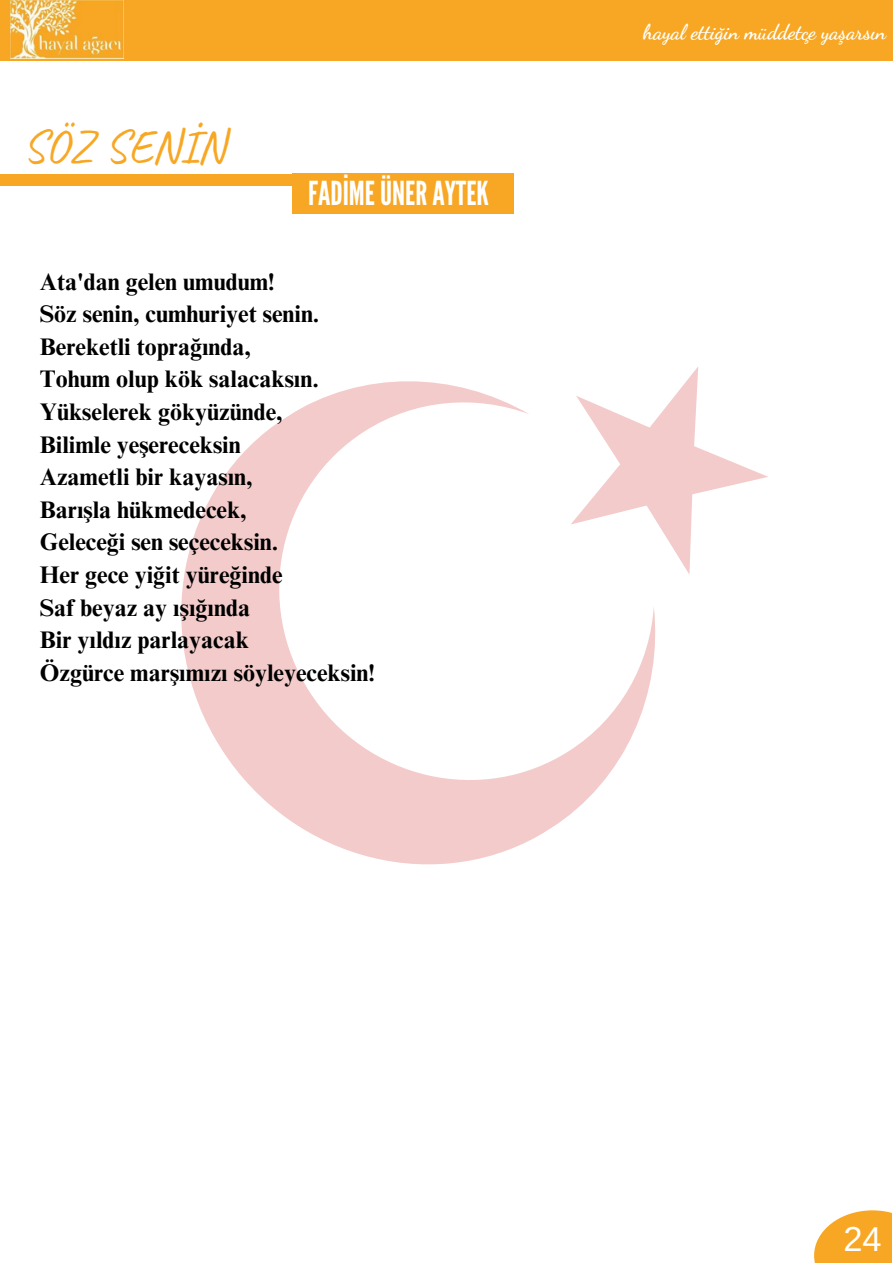
<style>
.page{position:relative;width:893px;height:1264px;background:#fff}
.page>*{position:absolute;margin:0;border:0;box-sizing:border-box;transform-origin:0 0}
.t1{font:46.8px "Caveat";color:#f7a723}
.t2{font:34.5px "Arimo";color:#fff}
.t3{font:33px "League Gothic";color:#fff}
.t4{font:700 24px "Times NRMT Pro";color:#000}
.t5{font:700 21px "Dancing Script";color:#fff}
</style>
<div class="page">
<svg style="left:181px;top:381px;width:475px;height:484px"></svg>
<svg style="left:513px;top:367px;width:255px;height:247px"></svg>
<div style="left:0;top:0;width:892px;height:61px;background:#f7a723"></div>
<img style="left:10px;top:1px;width:114px;height:57px">
<svg style="left:814px;top:1210px;width:77px;height:52px;background:#f8b444"></svg>
<div style="left:0;top:173px;width:513px;height:12px;background:#f7a723"></div>
<div style="left:292px;top:174px;width:221px;height:40px;background:#f7a723"></div>
<p class="t1" style="left:23px;top:117px;width:204px">SÖZ SENİN</p>
<p class="t3" style="left:308px;top:175px;width:182px">FADİMEÜNERAYTEK</p>
<p class="t4" style="left:40px;top:272px;width:236px">Ata'dan gelen umudum!</p>
<p class="t4" style="left:40px;top:305px;width:281px">Söz senin, cumhuriyet senin.</p>
<p class="t4" style="left:40px;top:337px;width:213px">Bereketli toprağında,</p>
<p class="t4" style="left:40px;top:370px;width:280px">Tohum olup kök salacaksın.</p>
<p class="t4" style="left:40px;top:403px;width:244px">Yükselerek gökyüzünde,</p>
<p class="t4" style="left:40px;top:435px;width:202px">Bilimle yeşereceksin</p>
<p class="t4" style="left:40px;top:468px;width:214px">Azametli bir kayasın,</p>
<p class="t4" style="left:40px;top:500px;width:208px">Barışla hükmedecek,</p>
<p class="t4" style="left:40px;top:533px;width:240px">Geleceği sen seçeceksin.</p>
<p class="t4" style="left:40px;top:566px;width:244px">Her gece yiğit yüreğinde</p>
<p class="t4" style="left:40px;top:598px;width:212px">Saf beyaz ay ışığında</p>
<p class="t4" style="left:40px;top:631px;width:211px">Bir yıldız parlayacak</p>
<p class="t4" style="left:40px;top:663px;width:336px">Özgürce marşımızı söyleyeceksin!</p>
<p class="t5" style="left:643px;top:20px;width:245px">hayal ettiğin müddetçe yaşarsın</p>
<p class="t2" style="left:843px;top:1219px;width:40px">24</p>
</div>
